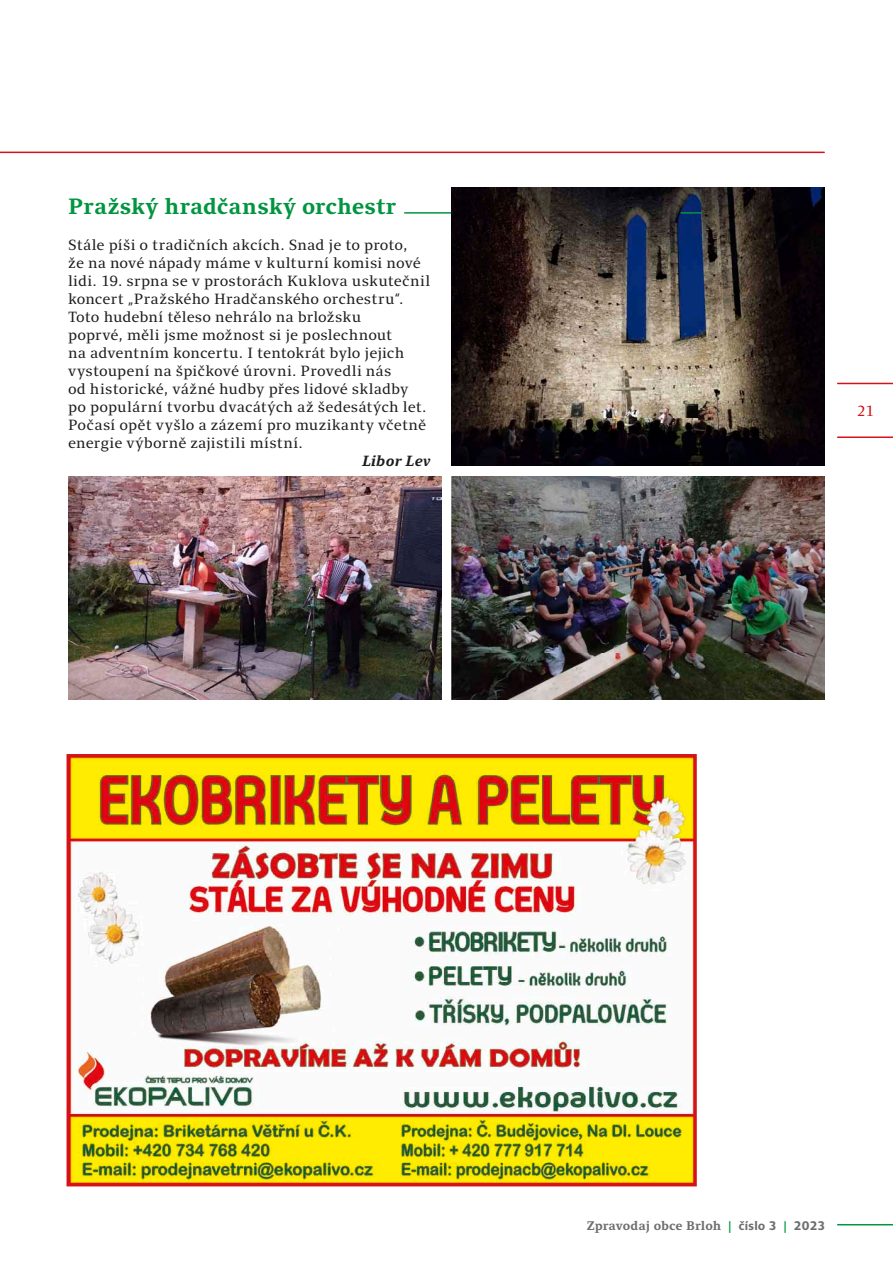
<style>
.page{position:relative;width:893px;height:1263px;background:#fff}
.page>*{position:absolute;margin:0;border:0;box-sizing:border-box;transform-origin:0 0}
.t1{font:700 22.5px "Clara Serif";letter-spacing:.015em;color:#009540}
.t2{font:15px/18px "Clara Serif";letter-spacing:.015em;color:#1c1c1a}
.t3{font:italic 700 15px "Clara Serif";letter-spacing:.015em;color:#1c1c1a}
.t4{font:15px "Clara Serif";color:#d41217}
.t5{font:700 12.75px "Clara Serif";color:#6e6e6e}
.s1{color:#009540}
.s2{font-family:"Clara Sans"}
</style>
<div class="page">
<hr style="left:838px;top:436px;width:55px;height:2px;background:#d41217">
<hr style="left:838px;top:1224px;width:55px;height:1px;background:#009540">
<hr style="left:838px;top:383px;width:55px;height:1px;background:#d41217">
<hr style="left:405px;top:212px;width:419px;height:2px;background:#009540">
<img style="left:452px;top:187px;width:373px;height:279px">
<img style="left:452px;top:476px;width:373px;height:223px">
<img style="left:68px;top:476px;width:373px;height:224px">
<hr style="left:0;top:152px;width:824px;height:1px;background:#d41217">
<hr style="left:681px;top:212px;width:20px;height:2px;background:#009540">
<img style="left:71px;top:758px;width:622px;height:424px">
<div style="left:67px;top:754px;width:630px;height:432px;border:3px solid #d41217"></div>
<h1 class="t1" style="left:68px;top:194px;width:330px">Pražský hradčanský orchestr</h1>
<p class="t2" style="left:68px;top:236px;width:364px">Stále píši o tradičních akcích. Snad je to proto,<br>že na nové nápady máme v kulturní komisi nové lidi. 19. srpna se v prostorách Kuklova uskutečnil koncert „Pražského Hradčanského orchestru“.<br>Toto hudební těleso nehrálo na brložsku<br>poprvé, měli jsme možnost si je poslechnout<br>na adventním koncertu. I tentokrát bylo jejich vystoupení na špičkové úrovni. Provedli nás<br>od historické, vážné hudby přes lidové skladby po populární tvorbu dvacátých až šedesátých let.<br>Počasí opět vyšlo a zázemí pro muzikanty včetně energie výborně zajistili místní.</p>
<p class="t3" style="left:362px;top:452px;width:70px">Libor Lev</p>
<p class="t4" style="left:857px;top:403px;width:19px">21</p>
<p class="t5" style="left:587px;top:1218px;width:240px">Zpravodaj obce Brloh <span class="s1">|</span> <span class="s2">číslo 3</span> <span class="s1">|</span> <span class="s2">2023</span></p>
</div>
